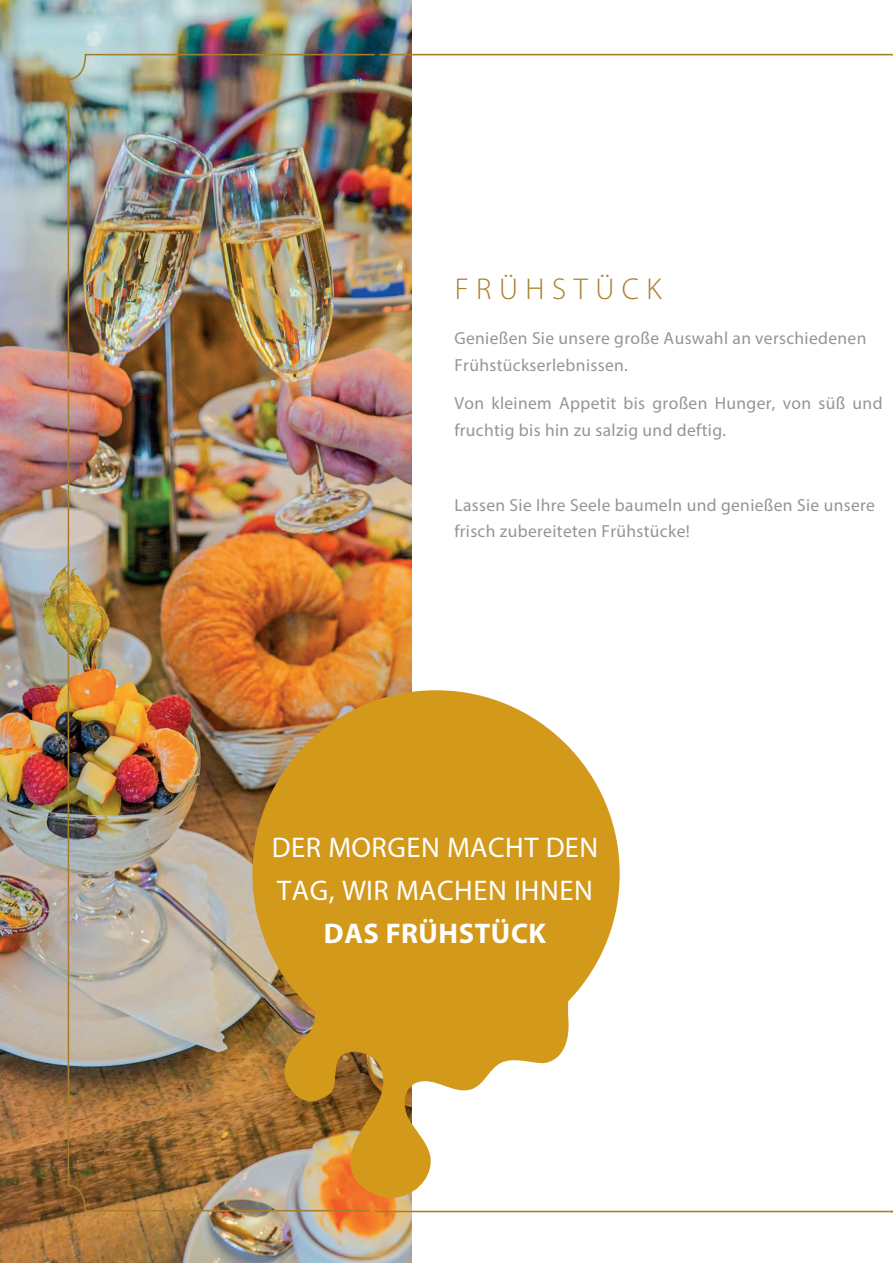
<style>
.page{position:relative;width:893px;height:1263px;background:#fff}
.page>*{position:absolute;margin:0;border:0;box-sizing:border-box;transform-origin:0 0}
.t1{font:300 30.3px "Myriad Pro";letter-spacing:.25em;color:#a77e2d}
.t2{font:28.5px/42.8px "Myriad Pro";letter-spacing:.02em;color:#fff}
.t3{font:700 28.5px "Myriad Pro";letter-spacing:.02em;color:#fff}
.t4{font:17.55px/27.6px "Myriad Pro";letter-spacing:.02em;color:#939598}
</style>
<div class="page">
<img style="left:0;top:0;width:411px;height:1263px">
<img style="left:67px;top:53px;width:309px;height:327px">
<hr style="left:376px;top:1211px;width:517px;height:1px;background:#a77e2d">
<img style="left:67px;top:385px;width:303px;height:827px">
<hr style="left:380px;top:54px;width:513px;height:1px;background:#a77e2d">
<div style="left:252px;top:690px;width:368px;height:367px;background:#d2991b;border-radius:50%"></div>
<svg style="left:282px;top:974px;width:290px;height:227px;fill:#d2991b"></svg>
<h1 class="t1" style="left:455px;top:271px;width:208px">FRÜHSTÜCK</h1>
<p class="t4" style="left:454px;top:324px;width:413px">Genießen Sie unsere große Auswahl an verschiedenen<br>Frühstückserlebnissen.</p>
<p class="t4" style="left:454px;top:389px;width:430px">Von kleinem Appetit bis großen Hunger, von süß und fruchtig bis hin zu salzig und deftig.</p>
<p class="t4" style="left:454px;top:491px;width:422px;line-height:26.8px">Lassen Sie Ihre Seele baumeln und genießen Sie unsere frisch zubereiteten Frühstücke!</p>
<h2 class="t2" style="left:272px;top:826px;width:328px">DER MORGEN MACHT DEN<br>TAG, WIR MACHEN IHNEN</h2>
<h2 class="t3" style="left:324px;top:914px;width:224px">DAS FRÜHSTÜCK</h2>
</div>
